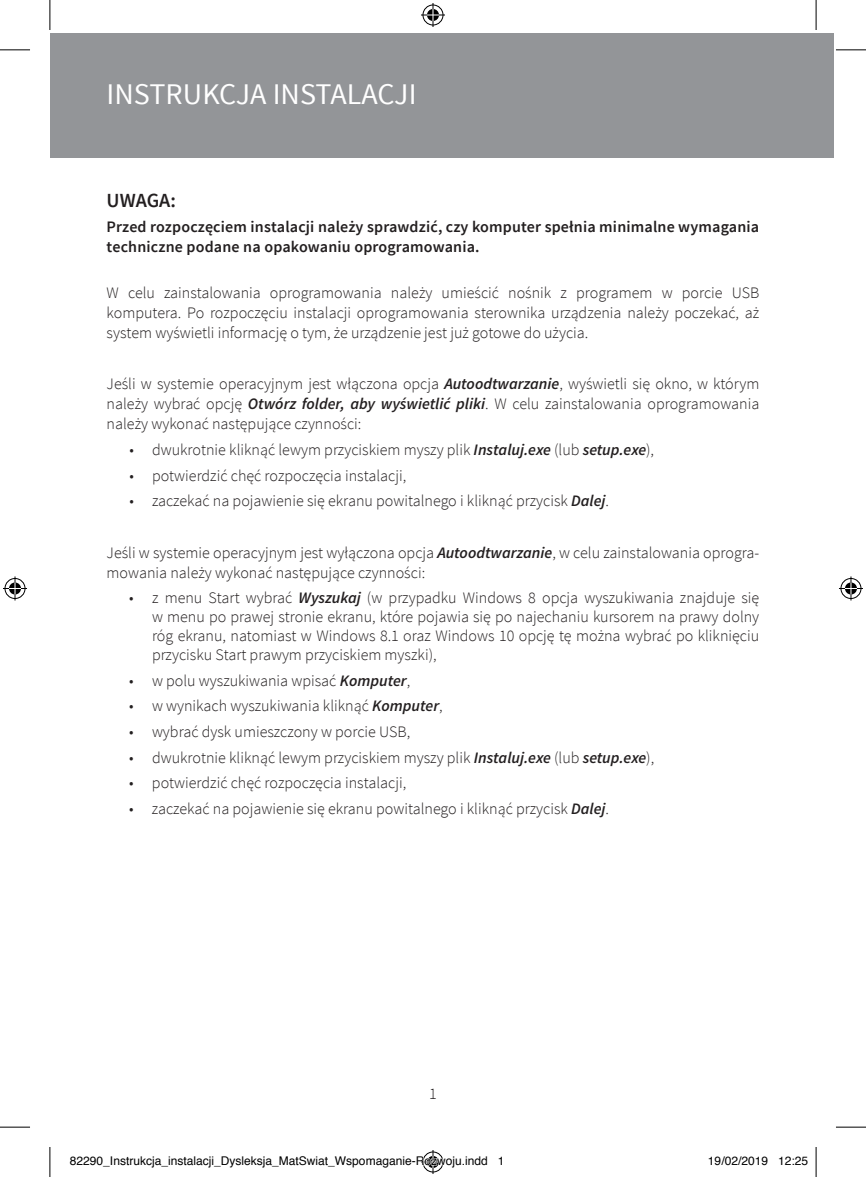
<style>
.page{position:relative;width:866px;height:1177px;background:#fff}
.page>*{position:absolute;margin:0;border:0;box-sizing:border-box;transform-origin:0 0}
.t1{font:30px "Source Sans Pro";color:#fff}
.t2{font:600 20px "Source Sans Pro";letter-spacing:-.005em;color:#231f20}
.t3{font:300 16px/20px "Source Sans Pro";color:#231f20;text-align:justify}
.t4{font:600 16px/20px "Source Sans Pro";letter-spacing:.01em;color:#231f20}
.t5{font:12px "Helvetica";color:#000}
.s1{font-weight:600;font-style:italic}
</style>
<div class="page">
<div style="left:50px;top:33px;width:782px;height:125px;background:#939598"></div>
<hr style="left:0;top:50px;width:30px;height:1px;background:#000">
<hr style="left:835px;top:50px;width:30px;height:1px;background:#000">
<hr style="left:0;top:1127px;width:30px;height:1px;background:#000">
<hr style="left:835px;top:1127px;width:30px;height:1px;background:#000">
<hr style="left:50px;top:0;width:1px;height:30px;background:#000">
<hr style="left:50px;top:1147px;width:1px;height:30px;background:#000">
<hr style="left:815px;top:0;width:1px;height:30px;background:#000">
<hr style="left:815px;top:1147px;width:1px;height:30px;background:#000">
<svg style="left:421px;top:3px;width:24px;height:24px"></svg>
<svg style="left:3px;top:576px;width:24px;height:24px"></svg>
<svg style="left:839px;top:576px;width:23px;height:24px"></svg>
<svg style="left:421px;top:1150px;width:23px;height:24px"></svg>
<h1 class="t1" style="left:107px;top:76px;width:311px">INSTRUKCJA INSTALACJI</h1>
<p class="t2" style="left:107px;top:187px;width:71px">UWAGA:</p>
<p class="t4" style="left:107px;top:217px;width:653px">Przed rozpoczęciem instalacji należy sprawdzić, czy komputer spełnia minimalne wymagania techniczne podane na opakowaniu oprogramowania.</p>
<p class="t3" style="left:107px;top:283px;width:653px">W celu zainstalowania oprogramowania należy umieścić nośnik z programem w porcie USB komputera. Po rozpoczęciu instalacji oprogramowania sterownika urządzenia należy poczekać, aż system wyświetli informację o tym, że urządzenie jest już gotowe do użycia.</p>
<p class="t3" style="left:107px;top:374px;width:653px">Jeśli w systemie operacyjnym jest włączona opcja <span class="s1">Autoodtwarzanie</span>, wyświetli się okno, w którym należy wybrać opcję <span class="s1">Otwórz folder, aby wyświetlić pliki</span>. W celu zainstalowania oprogramowania należy wykonać następujące czynności:</p>
<p class="t3" style="left:129px;top:440px;width:526px">• dwukrotnie kliknąć lewym przyciskiem myszy plik <span class="s1">Instaluj.exe</span> (lub <span class="s1">setup.exe</span>),</p>
<p class="t3" style="left:129px;top:465px;width:278px">• potwierdzić chęć rozpoczęcia instalacji,</p>
<p class="t3" style="left:129px;top:491px;width:481px">• zaczekać na pojawienie się ekranu powitalnego i kliknąć przycisk <span class="s1">Dalej</span>.</p>
<p class="t3" style="left:107px;top:542px;width:653px">Jeśli w systemie operacyjnym jest wyłączona opcja <span class="s1">Autoodtwarzanie</span>, w celu zainstalowania oprogra&shy;mowania należy wykonać następujące czynności:</p>
<p class="t3" style="left:152px;top:588px;width:608px;line-height:19.2px;text-indent:-23px">• z menu Start wybrać <span class="s1">Wyszukaj</span> (w przypadku Windows 8 opcja wyszukiwania znajduje się w menu po prawej stronie ekranu, które pojawia się po najechaniu kursorem na prawy dolny róg ekranu, natomiast w Windows 8.1 oraz Windows 10 opcję tę można wybrać po kliknięciu przycisku Start prawym przyciskiem myszki),</p>
<p class="t3" style="left:129px;top:670px;width:282px">• w polu wyszukiwania wpisać <span class="s1">Komputer</span>,</p>
<p class="t3" style="left:129px;top:696px;width:315px">• w wynikach wyszukiwania kliknąć <span class="s1">Komputer</span>,</p>
<p class="t3" style="left:129px;top:722px;width:282px">• wybrać dysk umieszczony w porcie USB,</p>
<p class="t3" style="left:129px;top:747px;width:526px">• dwukrotnie kliknąć lewym przyciskiem myszy plik <span class="s1">Instaluj.exe</span> (lub <span class="s1">setup.exe</span>),</p>
<p class="t3" style="left:129px;top:773px;width:278px">• potwierdzić chęć rozpoczęcia instalacji,</p>
<p class="t3" style="left:129px;top:799px;width:481px">• zaczekać na pojawienie się ekranu powitalnego i kliknąć przycisk <span class="s1">Dalej</span>.</p>
<p class="t3" style="left:429px;top:1084px;width:9px">1</p>
<p class="t5" style="left:70px;top:1151px;width:436px">82290_Instrukcja_instalacji_Dysleksja_MatSwiat_Wspomaganie-Rozwoju.indd 1</p>
<p class="t5" style="left:707px;top:1151px;width:102px">19/02/2019 12:25</p>
</div>
